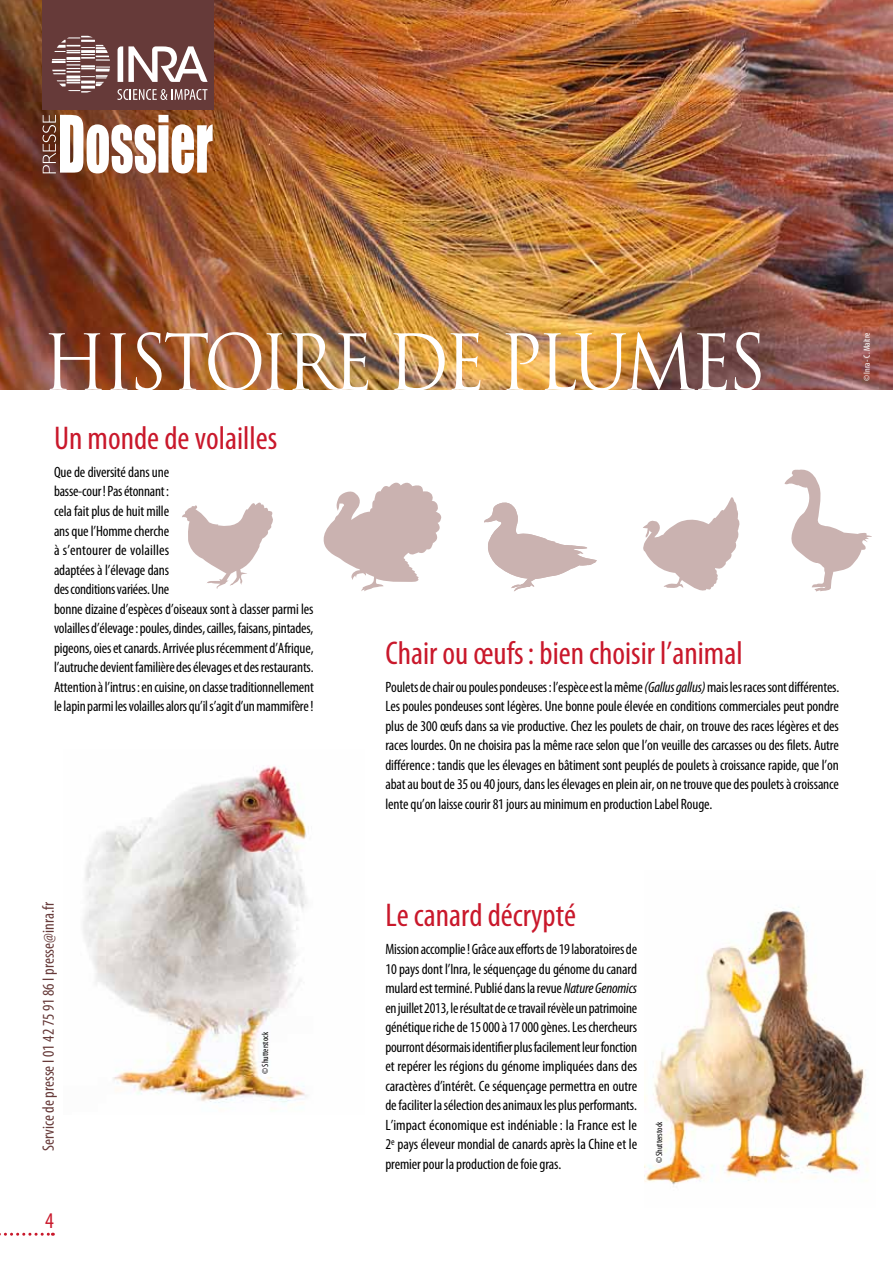
<style>
.page{position:relative;width:893px;height:1263px;background:#fff}
.page>*{position:absolute;margin:0;border:0;box-sizing:border-box;transform-origin:0 0}
.t1{font:75px "Trajan Pro";letter-spacing:-.06em;color:#fff;scale:.9 1}
.t2{font:condensed 33px "Myriad Pro";color:#c9182b}
.t3{font:condensed 22.5px "Myriad Pro";color:#c9182b}
.t4{font:condensed 16.5px "Myriad Pro";color:#663a39}
.t5{font:condensed 15px/19.5px "Myriad Pro";letter-spacing:-.01em;color:#000;text-align:justify}
.t6{font:condensed 9px "Myriad Pro";color:#000}
.t7{font:condensed 9px "Myriad Pro";color:#fff}
.s1{font-style:italic}
</style>
<div class="page">
<img style="left:0;top:0;width:893px;height:389px">
<svg style="left:0;top:1233px;width:53px;height:3px"></svg>
<div style="left:43px;top:0;width:171px;height:110px;background:#663a39"></div>
<svg style="left:43px;top:115px;width:170px;height:58px"></svg>
<svg style="left:118px;top:46px;width:90px;height:36px"></svg>
<svg style="left:52px;top:36px;width:58px;height:57px"></svg>
<svg style="left:117px;top:89px;width:90px;height:11px"></svg>
<svg style="left:182px;top:502px;width:91px;height:87px"></svg>
<svg style="left:484px;top:502px;width:113px;height:89px"></svg>
<svg style="left:323px;top:482px;width:119px;height:109px"></svg>
<svg style="left:785px;top:469px;width:87px;height:123px"></svg>
<svg style="left:643px;top:497px;width:97px;height:94px"></svg>
<img style="left:83px;top:765px;width:224px;height:345px">
<img style="left:645px;top:906px;width:223px;height:279px">
<h1 class="t1" style="left:43px;top:315px;width:806px">HISTOIRE DE PLUMES</h1>
<h2 class="t2" style="left:54px;top:420px;width:225px">Un monde de volailles</h2>
<p class="t5" style="left:54px;top:463px;width:261px;text-align:left">Que de diversité dans une<br>basse-cour! Pas étonnant:<br>cela fait plus de huit mille<br>ans que l’Homme cherche<br>à s’entourer de volailles<br>adaptées à l’élevage dans<br>des conditions variées. Une<br>bonne dizaine d’espèces d’oiseaux sont à classer parmi les volailles d’élevage: poules, dindes, cailles, faisans, pintades, pigeons, oies et canards. Arrivée plus récemment d’Afrique, l’autruche devient familière des élevages et des restaurants.<br>Attention à l’intrus: en cuisine, on classe traditionnellement le lapin parmi les volailles alors qu’il s’agit d’un mammifère!</p>
<h2 class="t2" style="left:385px;top:635px;width:359px">Chair ou œufs: bien choisir l’animal</h2>
<p class="t5" style="left:385px;top:677px;width:455px">Poulets de chair ou poules pondeuses: l’espèce est la même <span class="s1">(Gallus gallus)</span> mais les races sont différentes.<br>Les poules pondeuses sont légères. Une bonne poule élevée en conditions commerciales peut pondre plus de 300 œufs dans sa vie productive. Chez les poulets de chair, on trouve des races légères et des races lourdes. On ne choisira pas la même race selon que l’on veuille des carcasses ou des filets. Autre différence: tandis que les élevages en bâtiment sont peuplés de poulets à croissance rapide, que l’on abat au bout de 35 ou 40 jours, dans les élevages en plein air, on ne trouve que des poulets à croissance lente qu’on laisse courir 81 jours au minimum en production Label Rouge.</p>
<p class="t7" style="left:862px;top:381px;width:49px;rotate:-90deg">© Inra - C. Maître</p>
<p class="t4" style="left:40px;top:1151px;width:251px;rotate:-90deg">Service de presse I 01 42 75 91 86 I presse@inra.fr</p>
<h3 class="t3" style="left:45px;top:1209px;width:10px">4</h3>
<p class="t6" style="left:260px;top:1074px;width:43px;rotate:-90deg">© Shutterstock</p>
<h2 class="t2" style="left:385px;top:898px;width:192px">Le canard décrypté</h2>
<p class="t5" style="left:385px;top:940px;width:253px">Mission accomplie! Grâce aux efforts de 19 laboratoires de 10 pays dont l’Inra, le séquençage du génome du canard mulard est terminé. Publié dans la revue <span class="s1">Nature Genomics </span>en juillet 2013, le résultat de ce travail révèle un patrimoine génétique riche de 15000 à 17000 gènes. Les chercheurs pourront désormais identifier plus facilement leur fonction et repérer les régions du génome impliquées dans des caractères d’intérêt. Ce séquençage permettra en outre de faciliter la sélection des animaux les plus performants.<br>L’impact économique est indéniable: la France est le 2<sup>e</sup> pays éleveur mondial de canards après la Chine et le premier pour la production de foie gras.</p>
<p class="t6" style="left:654px;top:1163px;width:43px;rotate:-90deg">© Shutterstock</p>
</div>
